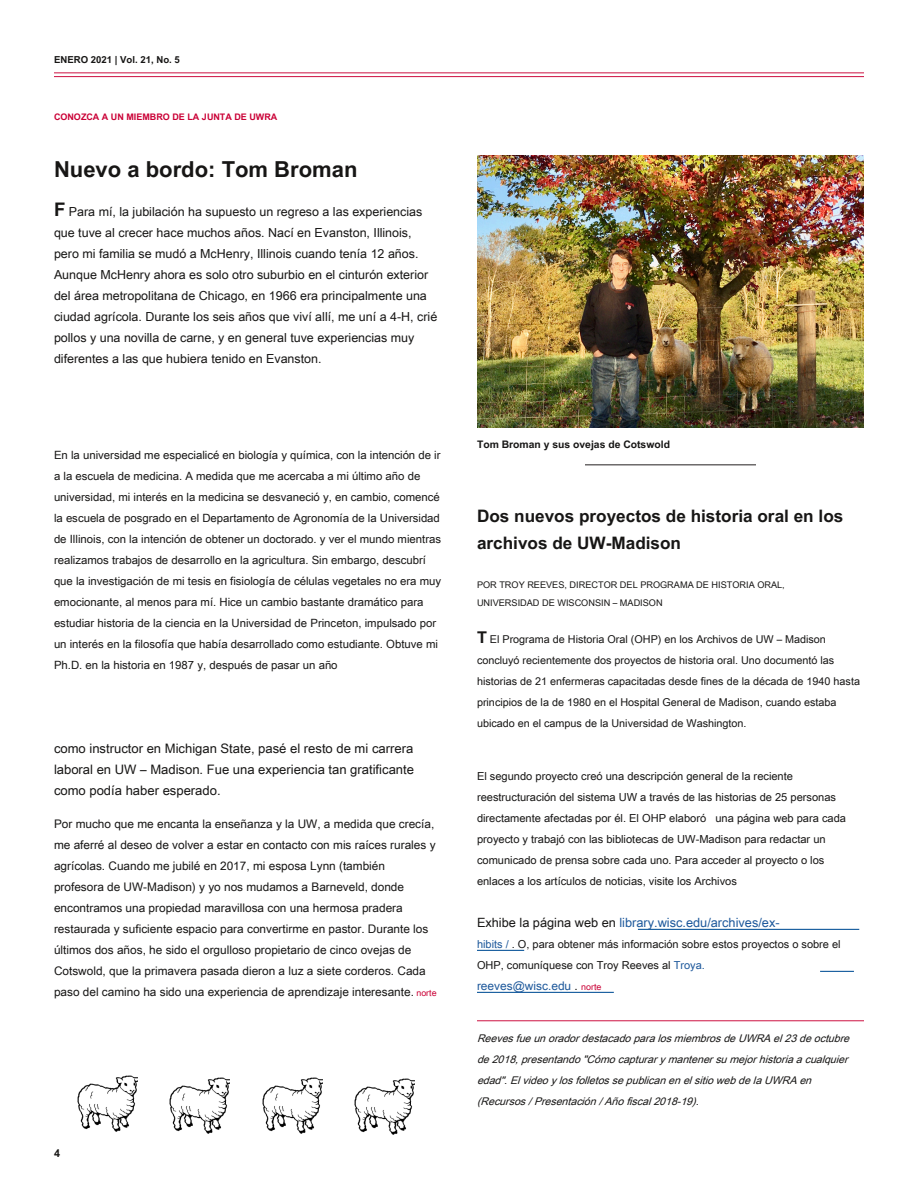
<style>
.page{position:relative;width:918px;height:1188px;background:#fff}
.page>*{position:absolute;margin:0;border:0;box-sizing:border-box;transform-origin:0 0}
.t1{font:700 22.05px "Arial Unicode MS";color:#171615}
.t2{font:700 17.1px/27px "Arial Unicode MS";color:#171615}
.t3{font:13.05px/21px "Arial Unicode MS";color:#171615;text-align:justify}
.t4{font:12.75px "Arial Unicode MS";color:#1d589b}
.t5{font:12.45px/21px "Arial Unicode MS";color:#171615}
.t6{font:11.85px/21px "Arial Unicode MS";color:#171615}
.t7{font:11.85px "Arial Unicode MS";color:#1d589b}
.t8{font:11.4px/21px "Arial Unicode MS";color:#171615}
.t9{font:11.1px/21px "Arial Unicode MS";color:#171615}
.t10{font:10.95px/21px "Arial Unicode MS";color:#171615}
.t11{font:10.8px/21px "Arial Unicode MS";color:#171615}
.t12{font:700 10.8px "Arial Unicode MS";color:#171615}
.t13{font:italic 10.65px/21px "Arial Unicode MS";color:#171615}
.t14{font:700 10.35px "Arial Unicode MS";color:#171615}
.t15{font:700 9.6px "Arial Unicode MS";color:#171615}
.t16{font:9.15px/18px "Arial Unicode MS";color:#171615}
.t17{font:700 9px "Arial Unicode MS";color:#ca0036}
.s1{font-weight:700;font-size:18.75px}
.s2{font-size:8.85px;color:#ca0036}
.s3{font-weight:700;font-size:16.2px}
.s4{color:#171615}
.s5{color:#1d589b}
.s6{font-size:9px;color:#ca0036}
</style>
<div class="page">
<hr style="left:54px;top:72px;width:810px;height:1px;background:#cd1141">
<hr style="left:54px;top:76px;width:810px;height:1px;background:#cd1141">
<img style="left:477px;top:156px;width:387px;height:272px">
<hr style="left:585px;top:464px;width:171px;height:1px;background:#231f20">
<hr style="left:638px;top:929px;width:221px;height:1px;background:#175d9e">
<hr style="left:477px;top:950px;width:47px;height:1px;background:#175d9e">
<hr style="left:820px;top:971px;width:34px;height:1px;background:#175d9e">
<hr style="left:477px;top:992px;width:137px;height:1px;background:#175d9e">
<hr style="left:477px;top:1020px;width:387px;height:1px;background:#cd1141">
<img style="left:78px;top:1076px;width:60px;height:56px">
<img style="left:170px;top:1077px;width:60px;height:56px">
<img style="left:262px;top:1077px;width:61px;height:57px">
<img style="left:354px;top:1078px;width:60px;height:57px">
<p class="t15" style="left:54px;top:53px;width:127px">ENERO 2021 | Vol. 21, No. 5</p>
<p class="t17" style="left:54px;top:110px;width:225px">CONOZCA A UN MIEMBRO DE LA JUNTA DE UWRA</p>
<h1 class="t1" style="left:54px;top:153px;width:305px">Nuevo a bordo: Tom Broman</h1>
<p class="t5" style="left:54px;top:200px;width:385px"><span class="s1">F</span> Para mí, la jubilación ha supuesto un regreso a las experiencias que tuve al crecer hace muchos años. Nací en Evanston, Illinois, pero mi familia se mudó a McHenry, Illinois cuando tenía 12 años.<br>Aunque McHenry ahora es solo otro suburbio en el cinturón exterior del área metropolitana de Chicago, en 1966 era principalmente una ciudad agrícola. Durante los seis años que viví allí, me uní a 4-H, crié pollos y una novilla de carne, y en general tuve experiencias muy diferentes a las que hubiera tenido en Evanston.</p>
<p class="t8" style="left:54px;top:444px;width:389px">En la universidad me especialicé en biología y química, con la intención de ir a la escuela de medicina. A medida que me acercaba a mi último año de universidad, mi interés en la medicina se desvaneció y, en cambio, comencé la escuela de posgrado en el Departamento de Agronomía de la Universidad de Illinois, con la intención de obtener un doctorado. y ver el mundo mientras realizamos trabajos de desarrollo en la agricultura. Sin embargo, descubrí que la investigación de mi tesis en fisiología de células vegetales no era muy emocionante, al menos para mí. Hice un cambio bastante dramático para estudiar historia de la ciencia en la Universidad de Princeton, impulsado por un interés en la filosofía que había desarrollado como estudiante. Obtuve mi Ph.D. en la historia en 1987 y, después de pasar un año</p>
<p class="t3" style="left:54px;top:737px;width:362px">como instructor en Michigan State, pasé el resto de mi carrera laboral en UW – Madison. Fue una experiencia tan gratificante como podía haber esperado.</p>
<p class="t6" style="left:54px;top:813px;width:384px">Por mucho que me encanta la enseñanza y la UW, a medida que crecía, me aferré al deseo de volver a estar en contacto con mis raíces rurales y agrícolas. Cuando me jubilé en 2017, mi esposa Lynn (también profesora de UW-Madison) y yo nos mudamos a Barneveld, donde encontramos una propiedad maravillosa con una hermosa pradera restaurada y suficiente espacio para convertirme en pastor. Durante los últimos dos años, he sido el orgulloso propietario de cinco ovejas de Cotswold, que la primavera pasada dieron a luz a siete corderos. Cada paso del camino ha sido una experiencia de aprendizaje interesante. <span class="s2">norte</span></p>
<p class="t12" style="left:54px;top:1145px;width:8px">4</p>
<p class="t14" style="left:477px;top:437px;width:195px">Tom Broman y sus ovejas de Cotswold</p>
<h2 class="t2" style="left:477px;top:501px;width:368px">Dos nuevos proyectos de historia oral en los archivos de UW-Madison</h2>
<p class="t16" style="left:477px;top:575px;width:309px">POR TROY REEVES, DIRECTOR DEL PROGRAMA DE HISTORIA ORAL,<br>UNIVERSIDAD DE WISCONSIN – MADISON</p>
<p class="t11" style="left:477px;top:628px;width:385px"><span class="s3">T</span> El Programa de Historia Oral (OHP) en los Archivos de UW – Madison concluyó recientemente dos proyectos de historia oral. Uno documentó las historias de 21 enfermeras capacitadas desde fines de la década de 1940 hasta principios de la de 1980 en el Hospital General de Madison, cuando estaba ubicado en el campus de la Universidad de Washington.</p>
<p class="t9" style="left:477px;top:765px;width:371px">El segundo proyecto creó una descripción general de la reciente reestructuración del sistema UW a través de las historias de 25 personas directamente afectadas por él. El OHP elaboró una página web para cada proyecto y trabajó con las bibliotecas de UW-Madison para redactar un comunicado de prensa sobre cada uno. Para acceder al proyecto o los enlaces a los artículos de noticias, visite los Archivos</p>
<p class="t4" style="left:477px;top:913px;width:304px"><span class="s4">Exhibe la página web en</span> library.wisc.edu/archives/ex-</p>
<p class="t10" style="left:477px;top:933px;width:365px"><span class="s5">hibits /</span> . O, para obtener más información sobre estos proyectos o sobre el<br>OHP, comuníquese con Troy Reeves al <span class="s5">Troya.</span></p>
<p class="t7" style="left:477px;top:977px;width:126px">reeves@wisc.edu <span class="s4">.</span> <span class="s6">norte</span></p>
<p class="t13" style="left:477px;top:1027px;width:378px">ReevesfueunoradordestacadoparalosmiembrosdeUWRAel23deoctubre de2018,presentando"Cómocapturarymantenersumejorhistoriaacualquier edad".ElvideoylosfolletossepublicanenelsitiowebdelaUWRAen (Recursos/Presentación/Añofiscal2018-19).</p>
</div>
